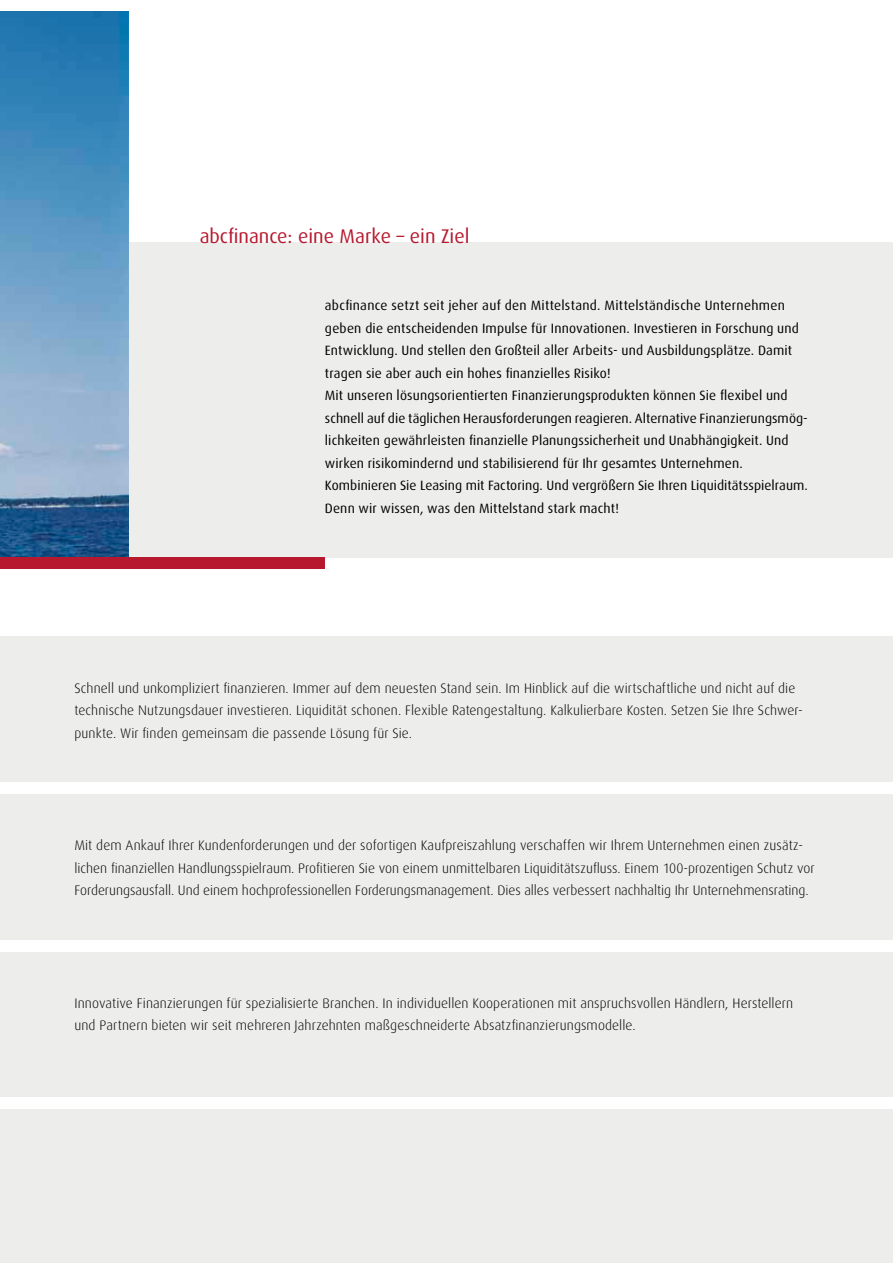
<style>
.page{position:relative;width:893px;height:1263px;background:#fff}
.page>*{position:absolute;margin:0;border:0;box-sizing:border-box;transform-origin:0 0}
.t1{font:19.8px "Dax";color:#b7182d}
.t2{font:300 13.8px/22.5px "Dax";letter-spacing:.005em;color:#000}
.t3{font:13.5px/22.5px "Dax";letter-spacing:.01em;color:#000}
</style>
<div class="page">
<div style="left:128px;top:243px;width:765px;height:315px;background:#ededec"></div>
<div style="left:0;top:636px;width:893px;height:627px;background:#ededec"></div>
<div style="left:0;top:783px;width:893px;height:11px;background:#fff"></div>
<div style="left:0;top:940px;width:893px;height:11px;background:#fff"></div>
<div style="left:0;top:1098px;width:893px;height:11px;background:#fff"></div>
<img style="left:0;top:11px;width:128px;height:547px">
<div style="left:0;top:558px;width:325px;height:11px;background:#b7182d"></div>
<h1 class="t1" style="left:200px;top:225px;width:271px">abcfinance: eine Marke – ein Ziel</h1>
<p class="t3" style="left:325px;top:294px;width:484px">abcfinance setzt seit jeher auf den Mittelstand. Mittelständische Unternehmen geben die entscheidenden Impulse für Innovationen. Investieren in Forschung und Entwicklung. Und stellen den Großteil aller Arbeits- und Ausbildungsplätze. Damit tragen sie aber auch ein hohes finanzielles Risiko!<br>Mit unseren lösungsorientierten Finanzierungsprodukten können Sie flexibel und schnell auf die täglichen Herausforderungen reagieren. Alternative Finanzierungsmög-- lichkeiten gewährleisten finanzielle Planungssicherheit und Unabhängigkeit. Und wirken risikomindernd und stabilisierend für Ihr gesamtes Unternehmen.<br>Kombinieren Sie Leasing mit Factoring. Und vergrößern Sie Ihren Liquiditätsspielraum.<br>Denn wir wissen, was den Mittelstand stark macht!</p>
<p class="t2" style="left:74px;top:677px;width:730px">Schnell und unkompliziert finanzieren. Immer auf dem neuesten Stand sein. Im Hinblick auf die wirtschaftliche und nicht auf die technische Nutzungsdauer investieren. Liquidität schonen. Flexible Ratengestaltung. Kalkulierbare Kosten. Setzen Sie Ihre Schwer&shy;punkte. Wir finden gemeinsam die passende Lösung für Sie.</p>
<p class="t2" style="left:74px;top:834px;width:742px">Mit dem Ankauf Ihrer Kundenforderungen und der sofortigen Kaufpreiszahlung verschaffen wir Ihrem Unternehmen einen zusätz&shy;lichen finanziellen Handlungsspielraum. Profitieren Sie von einem unmittelbaren Liquiditätszufluss. Einem 100-prozentigen Schutz vor<br>Forderungsausfall. Und einem hochprofessionellen Forderungsmanagement. Dies alles verbessert nachhaltig Ihr Unternehmensrating.</p>
<p class="t2" style="left:74px;top:992px;width:720px">Innovative Finanzierungen für spezialisierte Branchen. In individuellen Kooperationen mit anspruchsvollen Händlern, Herstellern und Partnern bieten wir seit mehreren Jahrzehnten maßgeschneiderte Absatzfinanzierungsmodelle.</p>
</div>
